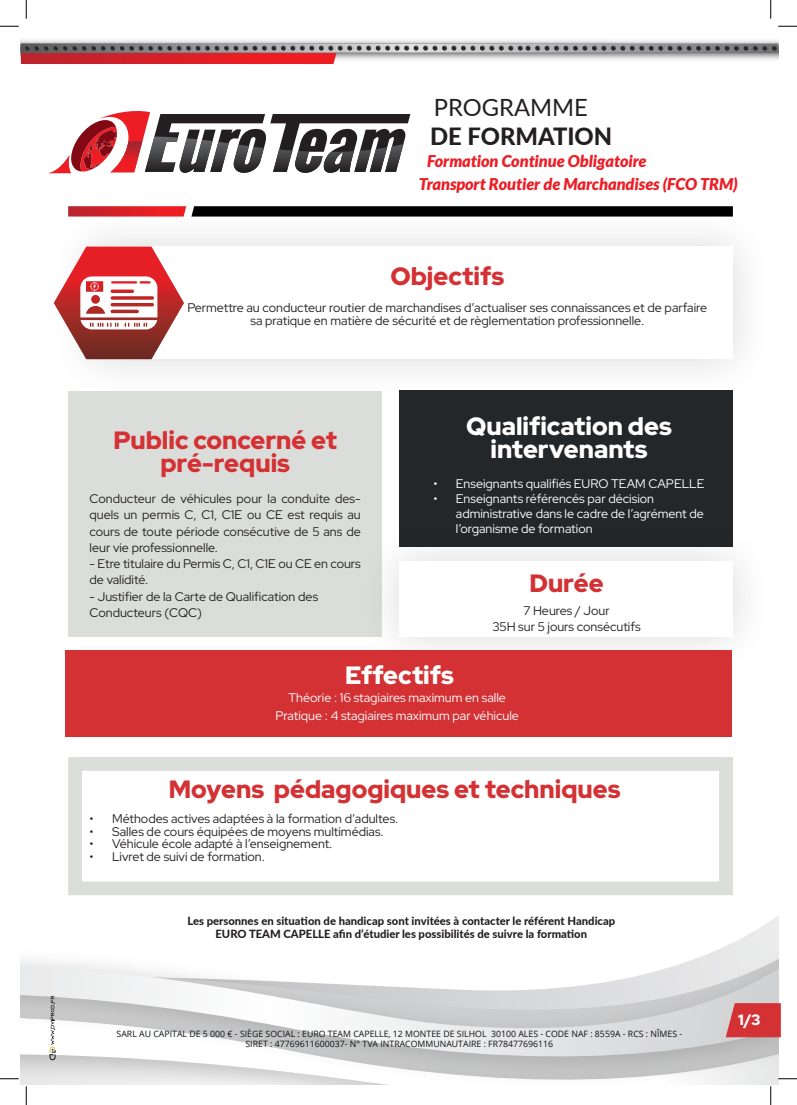
<style>
.page{position:relative;width:797px;height:1105px;background:#fff}
.page>*{position:absolute;margin:0;border:0;box-sizing:border-box;transform-origin:0 0}
.t1{font:900 25px/22.5px "Red Hat Display";color:#d43134;text-align:center}
.t2{font:900 25px/22.5px "Red Hat Display";color:#fff;text-align:center}
.t3{font:800 23.75px "Lato";color:#231f20}
.t4{font:23.75px "Lato";color:#231f20}
.t5{font:italic 900 16.25px/22.5px "Lato";color:#ec1d25}
.t6{font:900 15px "Red Hat Display";color:#fff}
.t7{font:12.5px/16.2px "Red Hat Display";color:#231f20;text-align:center}
.t8{font:12.5px/15px "Red Hat Display";color:#fff}
.t9{font:800 11.25px/13.5px "Lato";color:#231f20;text-align:center}
.t10{font:8.75px/10.5px "Open Sans";color:#101315;text-align:center}
</style>
<div class="page">
<svg style="left:21px;top:895px;width:757px;height:189px"></svg>
<svg style="left:21px;top:44px;width:757px;height:20px"></svg>
<svg style="left:68px;top:206px;width:665px;height:1px"></svg>
<svg style="left:49px;top:996px;width:7px;height:64px"></svg>
<svg style="left:725px;top:1003px;width:55px;height:34px"></svg>
<div style="left:68px;top:391px;width:314px;height:245px;background:#dbdddb"></div>
<div style="left:68px;top:757px;width:665px;height:138px;border:14px solid #dbdddb"></div>
<div style="left:399px;top:390px;width:334px;height:157px;background:#23272a"></div>
<div style="left:50px;top:207px;width:722px;height:192px;background:#231f20;opacity:.17"></div>
<div style="left:90px;top:247px;width:643px;height:112px;background:#fff"></div>
<div style="left:360px;top:522px;width:412px;height:154px;background:#231f20;opacity:.17"></div>
<div style="left:399px;top:561px;width:334px;height:75px;background:#fff"></div>
<svg style="left:49px;top:111px;width:361px;height:62px"></svg>
<div style="left:65px;top:650px;width:666px;height:87px;background:#d43134"></div>
<svg style="left:54px;top:247px;width:130px;height:112px"></svg>
<svg style="left:0;top:25px;width:19px;height:2px"></svg>
<svg style="left:778px;top:25px;width:19px;height:2px"></svg>
<svg style="left:0;top:1078px;width:19px;height:1px"></svg>
<svg style="left:778px;top:1078px;width:19px;height:1px"></svg>
<svg style="left:25px;top:0;width:2px;height:19px"></svg>
<svg style="left:25px;top:1086px;width:2px;height:19px"></svg>
<svg style="left:770px;top:0;width:1px;height:19px"></svg>
<svg style="left:770px;top:1086px;width:1px;height:19px"></svg>
<h2 class="t4" style="left:434px;top:91px;width:156px">PROGRAMME</h2>
<h2 class="t3" style="left:430px;top:118px;width:184px">DE FORMATION</h2>
<h3 class="t5" style="left:419px;top:150px;width:320px;text-indent:8px">Formation Continue Obligatoire<br>Transport Routier de Marchandises (FCO TRM)</h3>
<h1 class="t1" style="left:390px;top:264px;width:115px">Objectifs</h1>
<p class="t7" style="left:187px;top:301px;width:521px;line-height:12.5px">Permettre au conducteur routier de marchandises d’actualiser ses connaissances et de parfaire sa pratique en matière de sécurité et de règlementation professionnelle.</p>
<h1 class="t1" style="left:113px;top:429px;width:225px">Public concerné et pré-requis</h1>
<p class="t7" style="left:90px;top:490px;width:273px;text-align:justify">Conducteur de véhicules pour la conduite des&shy;quels un permis C, C1, C1E ou CE est requis au cours de toute période consécutive de 5 ans de leur vie professionnelle.</p>
<p class="t7" style="left:90px;top:555px;width:273px;text-align:left">- Etre titulaire du Permis C, C1, C1E ou CE en cours de validité.</p>
<p class="t7" style="left:90px;top:588px;width:230px;text-align:left">- Justifier de la Carte de Qualification des<br>Conducteurs (CQC)</p>
<h1 class="t2" style="left:466px;top:415px;width:207px">Qualification des intervenants</h1>
<p class="t8" style="left:433px;top:476px;width:273px">• Enseignants qualifiés EURO TEAM CAPELLE</p>
<p class="t8" style="left:456px;top:491px;width:249px;text-indent:-22px">• Enseignants référencés par décision administrative dans le cadre de l’agrément de l’organisme de formation</p>
<h1 class="t1" style="left:529px;top:572px;width:76px">Durée</h1>
<p class="t7" style="left:492px;top:602px;width:150px">7 Heures / Jour<br>35H sur 5 jours consécutifs</p>
<h1 class="t2" style="left:345px;top:663px;width:110px">Effectifs</h1>
<p class="t8" style="left:275px;top:687px;width:245px;line-height:18.8px;text-align:center">Théorie : 16 stagiaires maximum en salle<br>Pratique : 4 stagiaires maximum par véhicule</p>
<h1 class="t1" style="left:169px;top:777px;width:453px">Moyens pédagogiques et techniques</h1>
<p class="t7" style="left:90px;top:810px;width:310px">• Méthodes actives adaptées à la formation d’adultes.</p>
<p class="t7" style="left:90px;top:823px;width:295px">• Salles de cours équipées de moyens multimédias.</p>
<p class="t7" style="left:90px;top:835px;width:244px">• Véhicule école adapté à l’enseignement.</p>
<p class="t7" style="left:90px;top:848px;width:177px">• Livret de suivi de formation.</p>
<p class="t9" style="left:187px;top:913px;width:429px">Les personnes en situation de handicap sont invitées à contacter le référent Handicap<br>EURO TEAM CAPELLE afin d’étudier les possibilités de suivre la formation</p>
<p class="t10" style="left:117px;top:1028px;width:567px">SARL AU CAPITAL DE 5 000 € - SIÈGE SOCIAL : EURO TEAM CAPELLE, 12 MONTEE DE SILHOL 30100 ALES - CODE NAF : 8559A - RCS : NÎMES -<br>SIRET : 47769611600037- N° TVA INTRACOMMUNAUTAIRE : FR78477696116</p>
<p class="t6" style="left:738px;top:1010px;width:24px">1/3</p>
</div>
